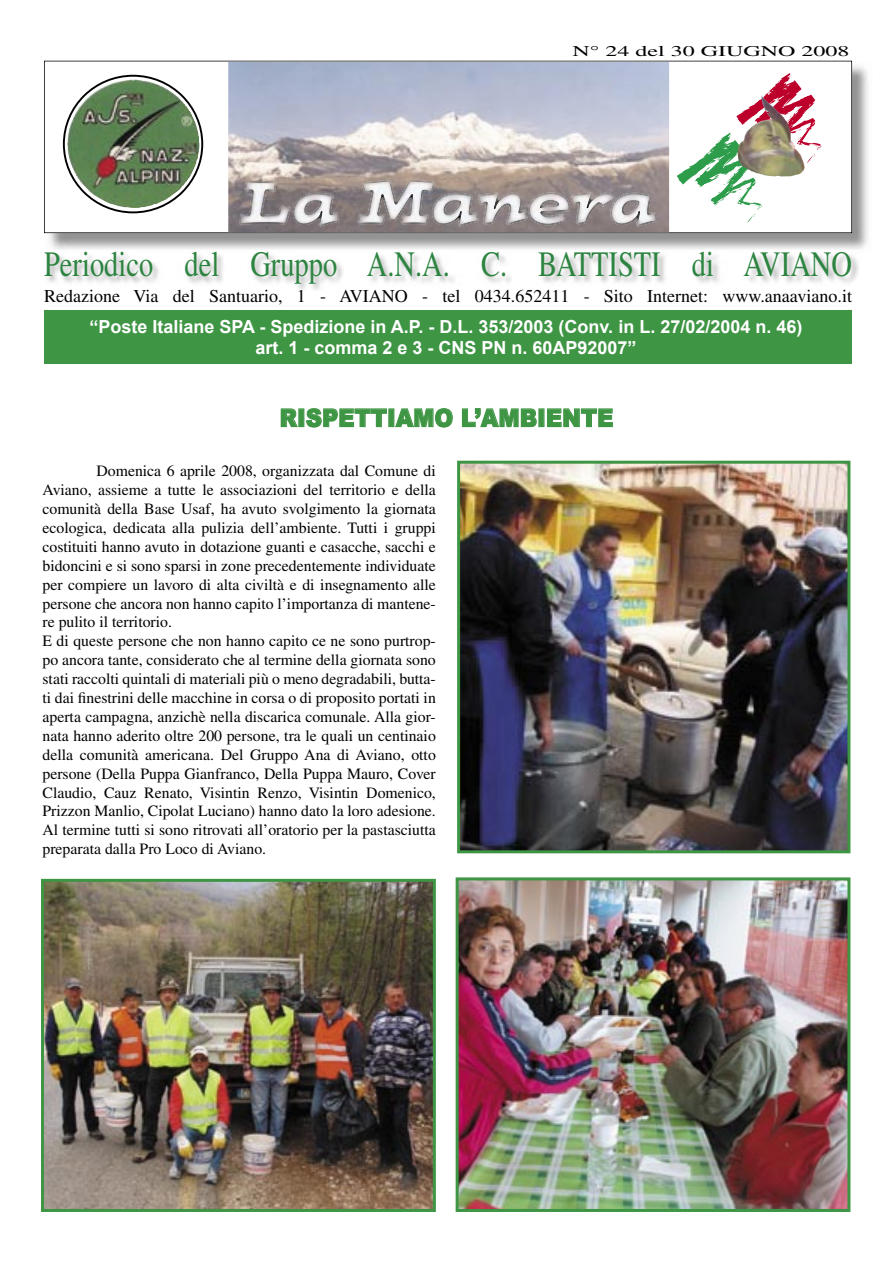
<style>
.page{position:relative;width:893px;height:1263px;background:#fff}
.page>*{position:absolute;margin:0;border:0;box-sizing:border-box;transform-origin:0 0}
.t1{font:35.7px "Times";color:#2c8440;scale:.8 1}
.t2{font:900 24.75px "Arial";color:#3e9543;scale:.91 1}
.t3{font:700 18px/21.6px "Arial";color:#fff;text-align:center}
.t4{font:18px "Times";color:#000}
.t5{font:15.75px/18.9px "Times";color:#000}
.t6{font:14.85px "Times";color:#000;scale:1.61 1}
</style>
<div class="page">
<img style="left:45px;top:61px;width:823px;height:189px">
<svg style="left:44px;top:61px;width:808px;height:172px"></svg>
<img style="left:228px;top:62px;width:441px;height:170px">
<svg style="left:677px;top:71px;width:145px;height:152px"></svg>
<img style="left:737px;top:93px;width:68px;height:84px">
<svg style="left:63px;top:75px;width:140px;height:138px"></svg>
<img style="left:241px;top:181px;width:117px;height:42px">
<img style="left:358px;top:180px;width:77px;height:1px">
<img style="left:358px;top:181px;width:77px;height:43px">
<img style="left:48px;top:254px;width:811px;height:36px">
<svg style="left:281px;top:408px;width:17px;height:20px"></svg>
<svg style="left:306px;top:408px;width:81px;height:20px"></svg>
<svg style="left:395px;top:408px;width:58px;height:20px"></svg>
<svg style="left:462px;top:408px;width:75px;height:19px"></svg>
<svg style="left:547px;top:408px;width:66px;height:19px"></svg>
<div style="left:44px;top:310px;width:808px;height:54px;background:#3e9543"></div>
<img style="left:41px;top:879px;width:395px;height:333px">
<img style="left:456px;top:877px;width:394px;height:335px">
<img style="left:457px;top:461px;width:393px;height:392px">
<p class="t6" style="left:572px;top:43px;width:173px">N° 24 del 30 GIUGNO 2008</p>
<h1 class="t1" style="left:44px;top:244px;width:1011px">Periodico del Gruppo A.N.A. C. BATTISTI di AVIANO</h1>
<p class="t4" style="left:44px;top:286px;width:809px">Redazione Via del Santuario, 1 - AVIANO - tel 0434.652411 - Sito Internet: www.anaaviano.it</p>
<p class="t3" style="left:89px;top:316px;width:714px">“Poste Italiane SPA - Spedizione in A.P. - D.L. 353/2003 (Conv. in L. 27/02/2004 n. 46) art. 1 - comma 2 e 3 - CNS PN n. 60AP92007”</p>
<h2 class="t2" style="left:280px;top:400px;width:368px">RISPETTIAMO L’AMBIENTE</h2>
<p class="t5" style="left:43px;top:461px;width:395px;text-indent:54px">Domenica 6 aprile 2008, organizzata dal Comune di Aviano, assieme a tutte le associazioni del territorio e della comunità della Base Usaf, ha avuto svolgimento la giornata ecologica, dedicata alla pulizia dell’ambiente. Tutti i gruppi costituiti hanno avuto in dotazione guanti e casacche, sacchi e bidoncini e si sono sparsi in zone precedentemente individuate per compiere un lavoro di alta civiltà e di insegnamento alle persone che ancora non hanno capito l’importanza di mantene&shy;re pulito il territorio.<br>E di queste persone che non hanno capito ce ne sono purtrop&shy;po ancora tante, considerato che al termine della giornata sono stati raccolti quintali di materiali più o meno degradabili, butta&shy;ti dai finestrini delle macchine in corsa o di proposito portati in aperta campagna, anzichè nella discarica comunale. Alla gior&shy;nata hanno aderito oltre 200 persone, tra le quali un centinaio della comunità americana. Del Gruppo Ana di Aviano, otto persone (Della Puppa Gianfranco, Della Puppa Mauro, Cover Claudio, Cauz Renato, Visintin Renzo, Visintin Domenico, Prizzon Manlio, Cipolat Luciano) hanno dato la loro adesione.<br>Al termine tutti si sono ritrovati all’oratorio per la pastasciutta preparata dalla Pro Loco di Aviano.</p>
</div>
